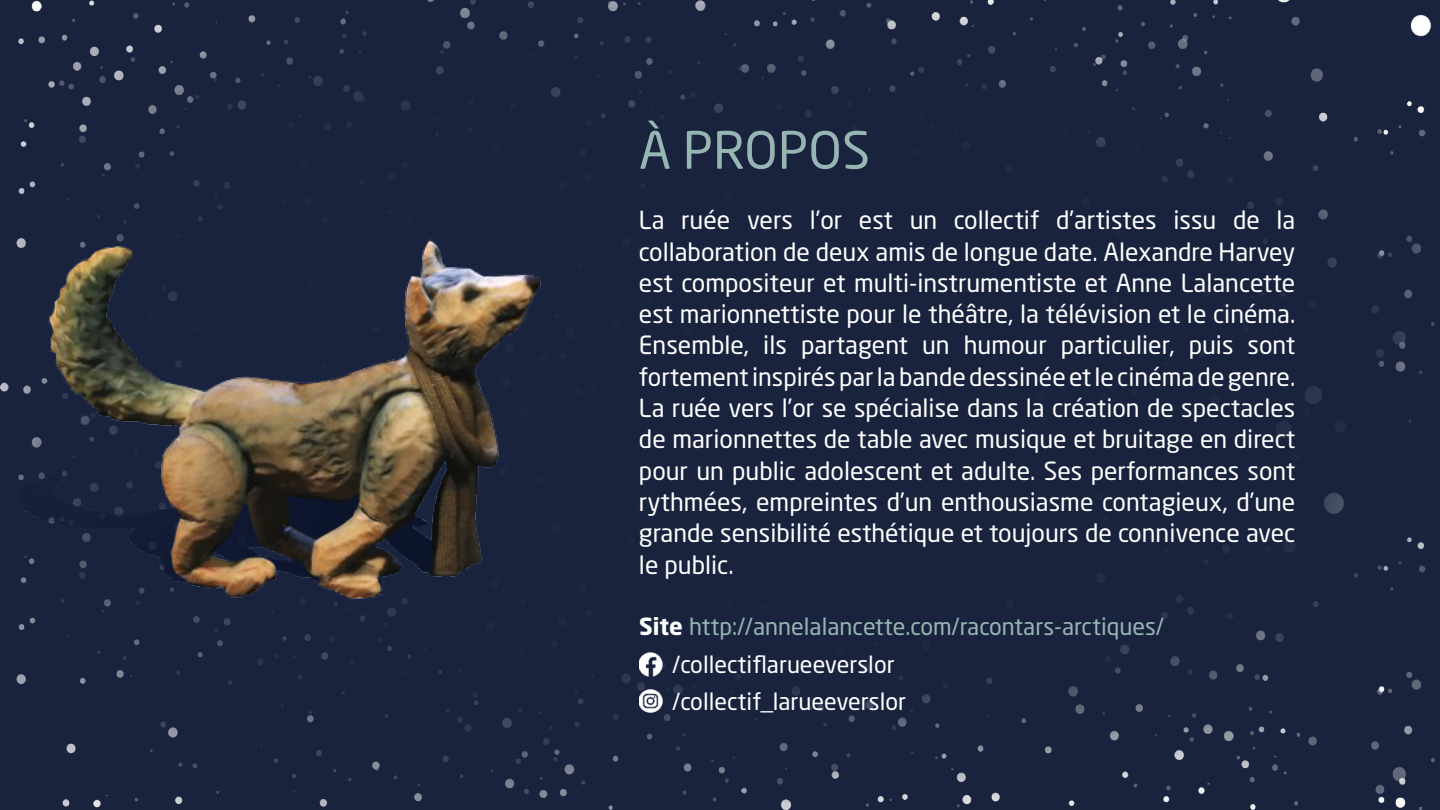
<style>
.page{position:relative;width:1440px;height:810px;background:#19233e}
.page>*{position:absolute;margin:0;border:0;box-sizing:border-box;transform-origin:0 0}
.t1{font:50.78px "Neo Sans Std";letter-spacing:.005em;color:#97b5b3}
.t2{font:24.75px/31.3px "Neo Sans Std";color:#fff;text-align:justify}
.t3{font:23.33px "Neo Sans Std";color:#97b5b3}
.t4{font:23.33px/36.6px "Neo Sans Std";color:#fff}
.s1{font-weight:700;color:#fff}
</style>
<div class="page">
<img style="left:0;top:149px;width:664px;height:573px">
<h1 class="t1" style="left:639px;top:119px;width:233px">À PROPOS</h1>
<p class="t2" style="left:639px;top:204px;width:658px">La ruée vers l’or est un collectif d’artistes issu de la collaboration de deux amis de longue date. Alexandre Harvey est compositeur et multi-instrumentiste et Anne Lalancette est marionnettiste pour le théâtre, la télévision et le cinéma.<br>Ensemble, ils partagent un humour particulier, puis sont fortement inspirés par la bande dessinée et le cinéma de genre.<br>La ruée vers l’or se spécialise dans la création de spectacles de marionnettes de table avec musique et bruitage en direct pour un public adolescent et adulte. Ses performances sont rythmées, empreintes d’un enthousiasme contagieux, d’une grande sensibilité esthétique et toujours de connivence avec le public.</p>
<p class="t3" style="left:639px;top:612px;width:527px"><span class="s1">Site</span> http://annelalancette.com/racontars-arctiques/</p>
<p class="t4" style="left:672px;top:646px;width:235px">/collectiflarueeverslor /collectif_larueeverslor</p>
</div>
